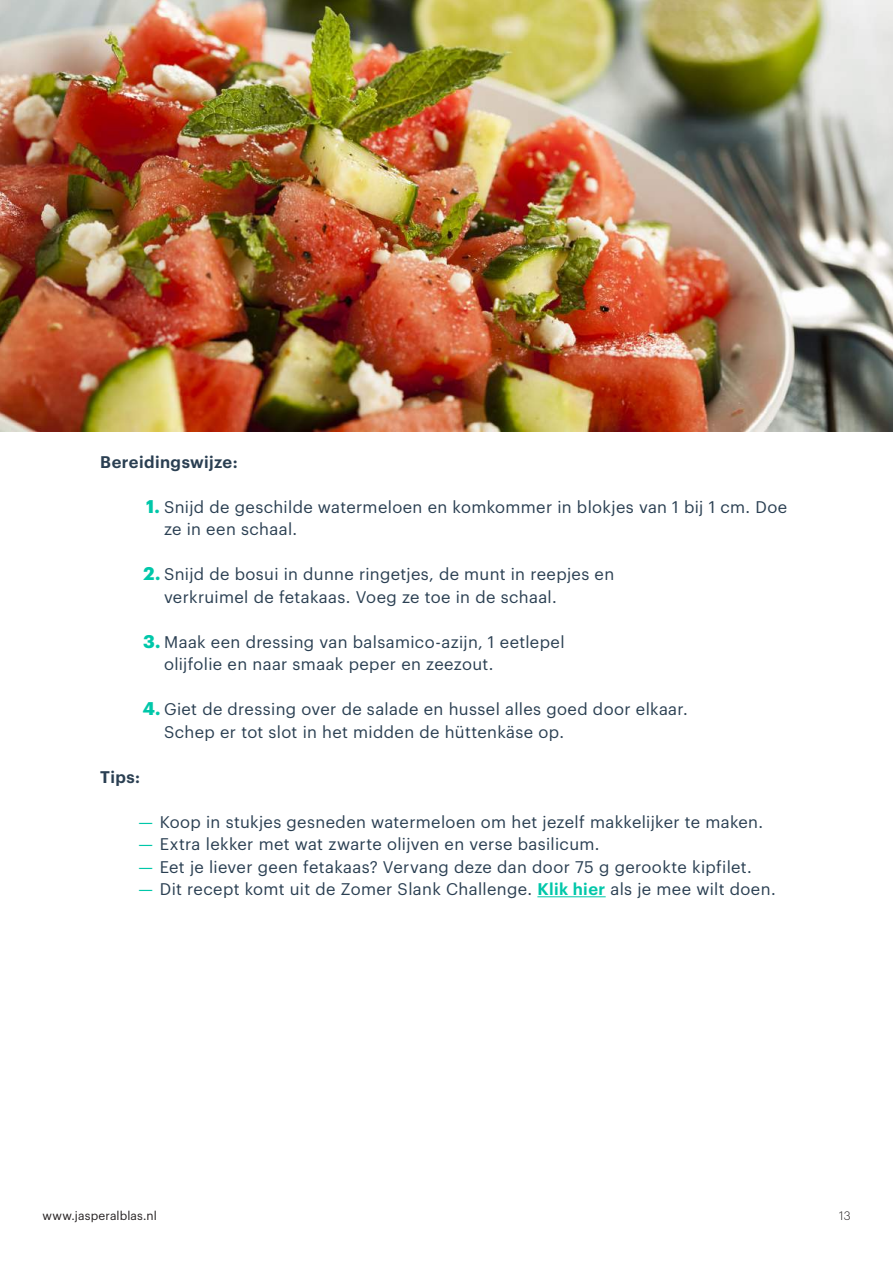
<style>
.page{position:relative;width:893px;height:1263px;background:#fff}
.page>*{position:absolute;margin:0;border:0;box-sizing:border-box;transform-origin:0 0}
.t1{font:16.5px/22.5px "Graphik";letter-spacing:.02em;color:#2a3f52}
.t2{font:600 16.5px "Graphik";letter-spacing:.025em;color:#2a3f52}
.t3{font:12px "Graphik";letter-spacing:.015em;color:#231f20}
.t4{font:300 12px "Graphik";color:#231f20}
.s1{font-weight:700;font-size:18px;color:#00c7a9}
.s2{color:#00c7a9}
.s3{font-weight:600;color:#00c7a9}
</style>
<div class="page">
<hr style="left:537px;top:896px;width:69px;height:1px;background:#00c7a9">
<img style="left:0;top:0;width:893px;height:432px">
<p class="t2" style="left:100px;top:449px;width:139px">Bereidingswijze:</p>
<p class="t1" style="left:164px;top:494px;width:625px;text-indent:-18px"><span class="s1">1.</span> Snijd de geschilde watermeloen en komkommer in blokjes van 1 bij 1 cm. Doe ze in een schaal.</p>
<p class="t1" style="left:164px;top:561px;width:452px;text-indent:-20px"><span class="s1">2.</span> Snijd de bosui in dunne ringetjes, de munt in reepjes en verkruimel de fetakaas. Voeg ze toe in de schaal.</p>
<p class="t1" style="left:164px;top:629px;width:402px;text-indent:-21px"><span class="s1">3.</span> Maak een dressing van balsamico-azijn, 1 eetlepel olijfolie en naar smaak peper en zeezout.</p>
<p class="t1" style="left:164px;top:696px;width:525px;text-indent:-21px"><span class="s1">4.</span> Giet de dressing over de salade en hussel alles goed door elkaar.<br>Schep er tot slot in het midden de hüttenkäse op.</p>
<p class="t2" style="left:100px;top:764px;width:41px">Tips:</p>
<p class="t1" style="left:138px;top:809px;width:626px"><span class="s2">—</span> Koop in stukjes gesneden watermeloen om het jezelf makkelijker te maken.</p>
<p class="t1" style="left:138px;top:831px;width:462px"><span class="s2">—</span> Extra lekker met wat zwarte olijven en verse basilicum.</p>
<p class="t1" style="left:138px;top:854px;width:615px"><span class="s2">—</span> Eet je liever geen fetakaas? Vervang deze dan door 75 g gerookte kipfilet.</p>
<p class="t1" style="left:138px;top:876px;width:639px"><span class="s2">—</span> Dit recept komt uit de Zomer Slank Challenge. <span class="s3">Klik hier</span> als je mee wilt doen.</p>
<p class="t3" style="left:43px;top:1206px;width:116px">www.jasperalblas.nl</p>
<p class="t4" style="left:839px;top:1207px;width:13px">13</p>
</div>
